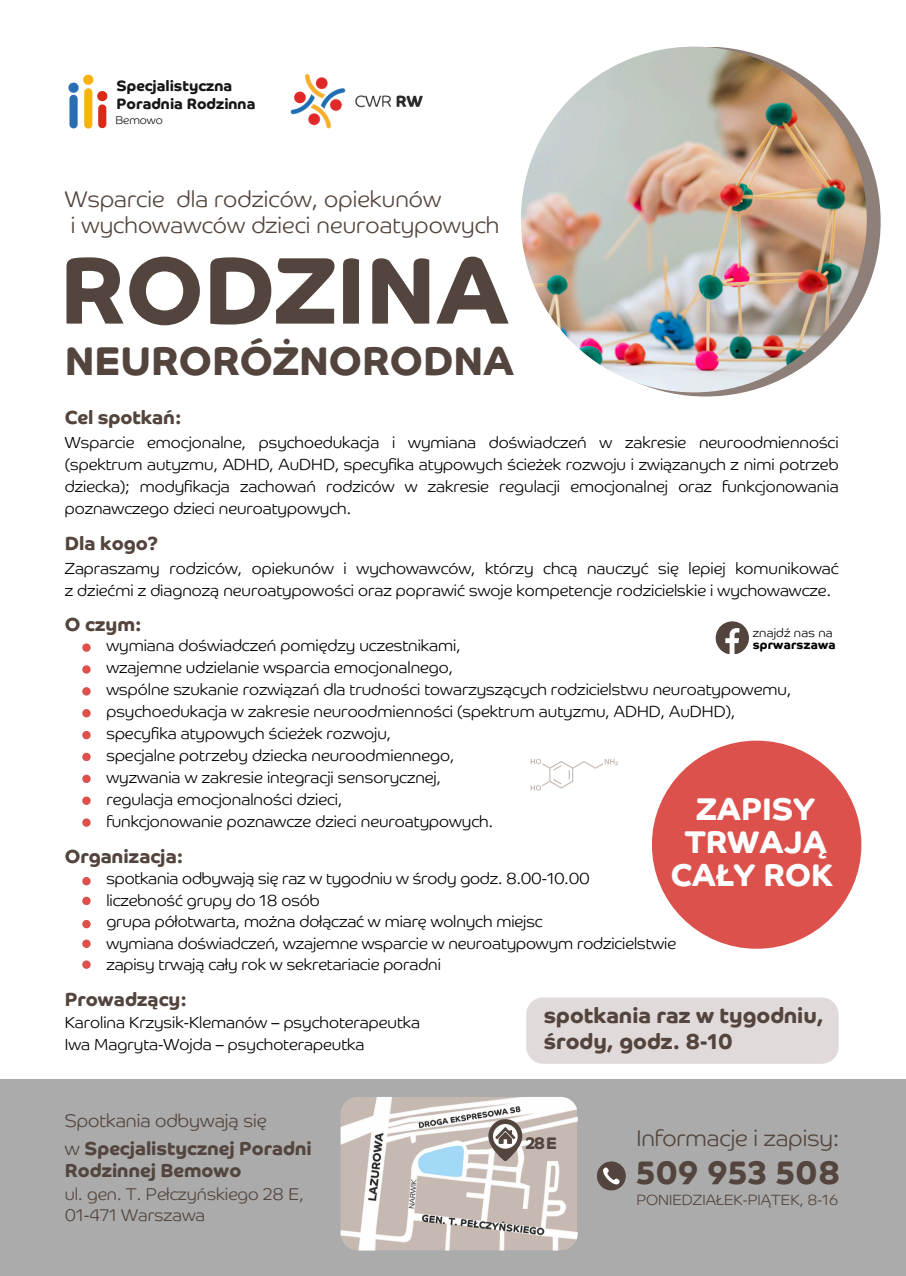
<style>
.page{position:relative;width:906px;height:1276px;background:#fff}
.page>*{position:absolute;margin:0;border:0;box-sizing:border-box;transform-origin:0 0}
.t1{font:700 95.1px "Co Headline";color:#53453d}
.t2{font:700 40.35px "Co Headline";color:#53453d}
.t3{font:700 32.7px "Co Headline";letter-spacing:.015em;color:#53453d}
.t4{font:700 31.5px/33px "Co Headline";color:#fff;text-align:center}
.t5{font:300 22.95px "Co Headline";color:#53453d}
.t6{font:300 22.8px/25.8px "Co Headline";letter-spacing:.005em;color:#53453d}
.t7{font:700 21.75px/25.8px "Co Headline";color:#53453d}
.t8{font:700 19.05px "Co Headline";color:#53453d}
.t9{font:700 18.9px "Co Headline";color:#53453d}
.t10{font:300 18.3px "Co Headline";color:#53453d}
.t11{font:300 17.1px "Co Headline";color:#53453d}
.t12{font:700 16.8px "Co Headline";color:#53453d}
.t13{font:300 16.2px/22px "Co Headline";color:#000;text-align:justify}
.t14{font:700 15px/17.7px "Co Headline";color:#151616}
.t15{font:300 14.85px "Co Headline";color:#53453d}
.t16{font:300 12.3px/12.3px "Co Headline";letter-spacing:.015em;color:#000}
.t17{font:300 11.4px "Co Headline";color:#151616}
.s1{font-weight:700}
.s2{font-weight:300}
</style>
<div class="page">
<div style="left:0;top:1079px;width:906px;height:197px;background:#ababab"></div>
<svg style="left:340px;top:1097px;width:237px;height:153px;background:#cec8c4"></svg>
<div style="left:530px;top:47px;width:350px;height:349px;background:#8e7f78;border-radius:50%"></div>
<img style="left:521px;top:47px;width:345px;height:345px;border-radius:50%">
<div style="left:82px;top:960px;width:9px;height:9px;background:#dc514c;border-radius:50%"></div>
<div style="left:82px;top:877px;width:9px;height:8px;background:#dc514c;border-radius:50%"></div>
<div style="left:82px;top:939px;width:9px;height:9px;background:#dc514c;border-radius:50%"></div>
<div style="left:82px;top:920px;width:9px;height:8px;background:#dc514c;border-radius:50%"></div>
<div style="left:82px;top:897px;width:9px;height:8px;background:#dc514c;border-radius:50%"></div>
<div style="left:82px;top:796px;width:9px;height:9px;background:#dc514c;border-radius:50%"></div>
<div style="left:82px;top:643px;width:9px;height:9px;background:#dc514c;border-radius:50%"></div>
<div style="left:82px;top:665px;width:9px;height:9px;background:#dc514c;border-radius:50%"></div>
<div style="left:82px;top:687px;width:9px;height:8px;background:#dc514c;border-radius:50%"></div>
<div style="left:82px;top:709px;width:9px;height:8px;background:#dc514c;border-radius:50%"></div>
<div style="left:82px;top:731px;width:9px;height:8px;background:#dc514c;border-radius:50%"></div>
<div style="left:82px;top:753px;width:9px;height:8px;background:#dc514c;border-radius:50%"></div>
<svg style="left:82px;top:774px;width:9px;height:9px"></svg>
<div style="left:82px;top:818px;width:9px;height:9px;background:#dc514c;border-radius:50%"></div>
<svg style="left:530px;top:759px;width:88px;height:31px"></svg>
<img style="left:290px;top:73px;width:133px;height:56px">
<div style="left:69px;top:95px;width:9px;height:33px;background:#296db2;border-radius:4px"></div>
<div style="left:84px;top:88px;width:8px;height:41px;background:#f7b20c;border-radius:4px"></div>
<svg style="left:68px;top:74px;width:40px;height:27px"></svg>
<div style="left:98px;top:104px;width:8px;height:24px;background:#d82a19;border-radius:4px"></div>
<svg style="left:715px;top:621px;width:34px;height:33px"></svg>
<div style="left:652px;top:740px;width:209px;height:209px;background:#dc514c;border-radius:50%"></div>
<div style="left:526px;top:997px;width:312px;height:67px;background:#e1dada;border-radius:17px"></div>
<svg style="left:597px;top:1161px;width:29px;height:29px"></svg>
<p class="t14" style="left:117px;top:78px;width:140px">Specjalistyczna<br>Poradnia Rodzinna</p>
<p class="t17" style="left:115px;top:115px;width:49px">Bemowo</p>
<h5 class="t6" style="left:65px;top:188px;width:436px">Wsparcie dla rodziców, opiekunów<br>i wychowawców dzieci neuroatypowych</h5>
<p class="t1" style="left:60px;top:250px;width:451px">RODZINA</p>
<p class="t2" style="left:65px;top:343px;width:451px">NEURORÓŻNORODNA</p>
<p class="t8" style="left:65px;top:409px;width:118px">Cel spotkań:</p>
<h5 class="t13" style="left:65px;top:433px;width:775px">Wsparcie emocjonalne, psychoedukacja i wymiana doświadczeń w zakresie neuroodmienności (spektrum autyzmu, ADHD, AuDHD, specyfika atypowych ścieżek rozwoju i związanych z nimi potrzeb dziecka); modyfikacja zachowań rodziców w zakresie regulacji emocjonalnej oraz funkcjonowania poznawczego dzieci neuroatypowych.</h5>
<p class="t8" style="left:65px;top:535px;width:95px">Dla kogo?</p>
<p class="t13" style="left:65px;top:558px;width:775px">Zapraszamy rodziców, opiekunów i wychowawców, którzy chcą nauczyć się lepiej komunikować z dziećmi z diagnozą neuroatypowości oraz poprawić swoje kompetencje rodzicielskie i wychowawcze.</p>
<p class="t8" style="left:65px;top:616px;width:78px">O czym:</p>
<p class="t16" style="left:752px;top:627px;width:84px">znajdź nas na <span class="s1">sprwarszawa</span></p>
<p class="t13" style="left:106px;top:636px;width:356px">wymiana doświadczeń pomiędzy uczestnikami,</p>
<h5 class="t13" style="left:106px;top:658px;width:348px">wzajemne udzielanie wsparcia emocjonalnego,</h5>
<p class="t13" style="left:106px;top:680px;width:686px">wspólne szukanie rozwiązań dla trudności towarzyszących rodzicielstwu neuroatypowemu,</p>
<p class="t13" style="left:106px;top:702px;width:630px">psychoedukacja w zakresie neuroodmienności (spektrum autyzmu, ADHD, AuDHD),</p>
<p class="t13" style="left:106px;top:724px;width:286px">specyfika atypowych ścieżek rozwoju,</p>
<p class="t13" style="left:106px;top:746px;width:349px">specjalne potrzeby dziecka neuroodmiennego,</p>
<p class="t13" style="left:106px;top:768px;width:336px">wyzwania w zakresie integracji sensorycznej,</p>
<p class="t13" style="left:106px;top:790px;width:237px">regulacja emocjonalności dzieci,</p>
<p class="t13" style="left:106px;top:812px;width:388px">funkcjonowanie poznawcze dzieci neuroatypowych.</p>
<p class="t4" style="left:670px;top:794px;width:164px">ZAPISY<br>TRWAJĄ<br>CAŁY ROK</p>
<h5 class="t8" style="left:65px;top:848px;width:120px">Organizacja:</h5>
<h4 class="t13" style="left:106px;top:869px;width:485px">spotkania odbywają się raz w tygodniu w środy godz. 8.00-10.00</h4>
<h1 class="t13" style="left:106px;top:890px;width:215px">liczebność grupy do 18 osób</h1>
<p class="t13" style="left:106px;top:912px;width:438px">grupa półotwarta, można dołączać w miarę wolnych miejsc</p>
<h5 class="t13" style="left:106px;top:933px;width:571px">wymiana doświadczeń, wzajemne wsparcie w neuroatypowym rodzicielstwie</h5>
<p class="t13" style="left:106px;top:955px;width:336px">zapisy trwają cały rok w sekretariacie poradni</p>
<h6 class="t8" style="left:65px;top:991px;width:123px">Prowadzący:</h6>
<h3 class="t13" style="left:65px;top:1012px;width:357px">Karolina Krzysik-Klemanów – psychoterapeutka</h3>
<h6 class="t13" style="left:65px;top:1034px;width:301px">Iwa Magryta-Wojda – psychoterapeutka</h6>
<h2 class="t10" style="left:65px;top:1113px;width:204px">Spotkania odbywają się</h2>
<h5 class="t9" style="left:65px;top:1140px;width:248px"><span class="s2">w</span> Specjalistycznej Poradni</h5>
<p class="t9" style="left:65px;top:1162px;width:178px">Rodzinnej Bemowo</p>
<p class="t11" style="left:65px;top:1186px;width:240px">ul. gen. T. Pełczyńskiego 28 E,</p>
<p class="t11" style="left:65px;top:1207px;width:142px">01-471 Warszawa</p>
<p class="t7" style="left:544px;top:1004px;width:282px">spotkania raz w tygodniu, środy, godz. 8-10</p>
<p class="t12" style="left:526px;top:1136px;width:33px">28E</p>
<p class="t5" style="left:636px;top:1128px;width:204px">Informacje i zapisy:</p>
<p class="t3" style="left:636px;top:1159px;width:205px">509 953 508</p>
<p class="t15" style="left:636px;top:1193px;width:203px">PONIEDZIAŁEK-PIĄTEK, 8-16</p>
</div>
